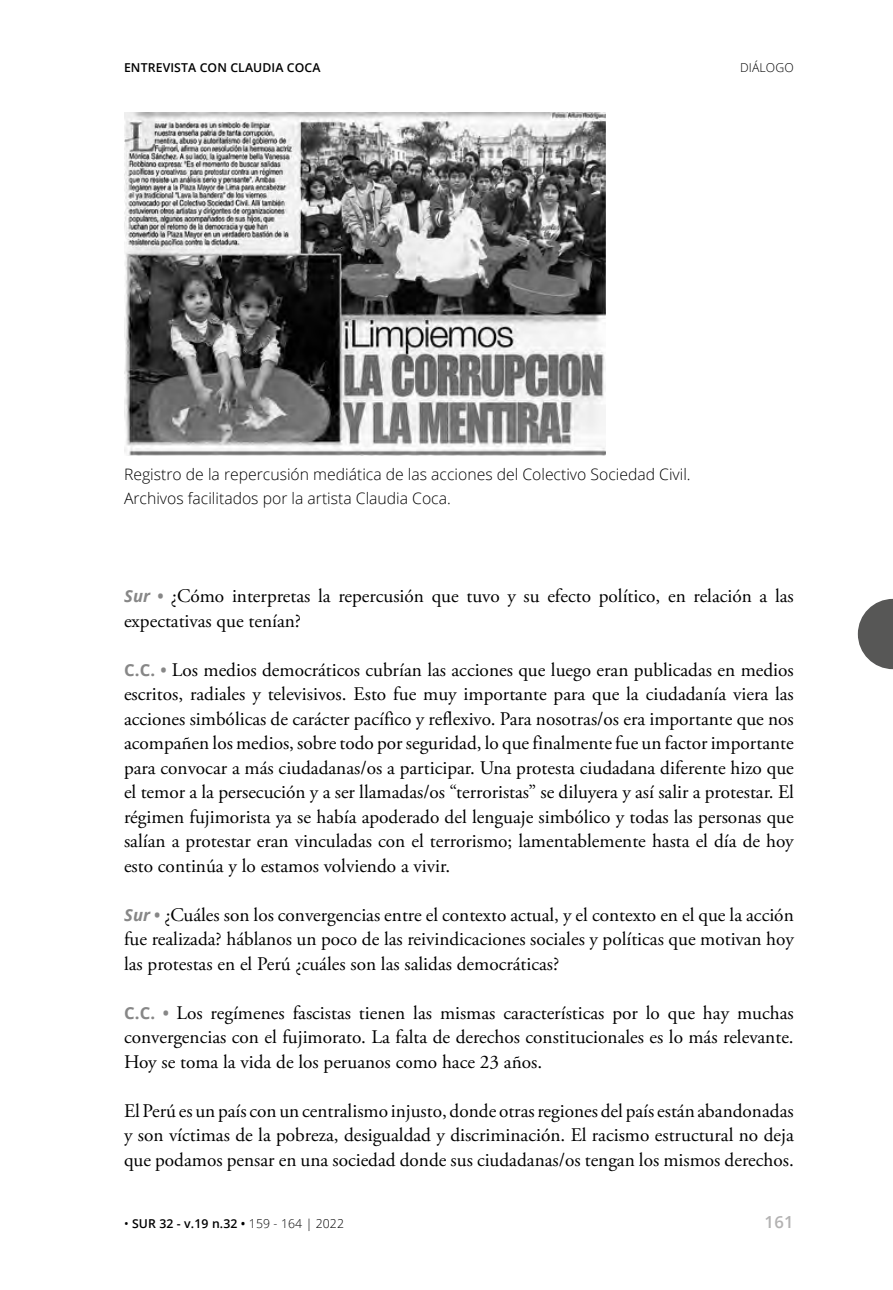
<style>
.page{position:relative;width:893px;height:1290px;background:#fff}
.page>*{position:absolute;margin:0;border:0;box-sizing:border-box;transform-origin:0 0}
.t1{font:19.25px/24.5px "Adobe Garamond Pro";color:#000;text-align:justify}
.t2{font:600 16.62px "Open Sans";color:#b3b2b2}
.t3{font:300 15.75px/24.5px "Open Sans";color:#000}
.t4{font:600 12.25px "Open Sans";letter-spacing:.01em;color:#000}
.t5{font:300 12.25px "Open Sans";letter-spacing:.01em;color:#000}
.s1{font-family:"Open Sans";font-weight:700;font-style:italic;font-size:16.62px;color:#878787}
.s2{font-family:"Open Sans";font-weight:700;font-size:16.62px;color:#878787}
.s3{font-weight:400}
.s4{font-weight:300}
</style>
<div class="page">
<img style="left:124px;top:112px;width:481px;height:343px">
<svg style="left:858px;top:599px;width:35px;height:70px"></svg>
<p class="t4" style="left:124px;top:59px;width:198px">ENTREVISTA CON CLAUDIA COCA</p>
<p class="t5" style="left:740px;top:59px;width:55px">DIÁLOGO</p>
<p class="t3" style="left:124px;top:461px;width:568px">Registro de la repercusión mediática de las acciones del Colectivo Sociedad Civil.<br>Archivos facilitados por la artista Claudia Coca.</p>
<p class="t1" style="left:124px;top:584px;width:671px"><span class="s1">Sur</span> <span class="s2">•</span> ¿Cómo interpretas la repercusión que tuvo y su efecto político, en relación a las expectativas que tenían?</p>
<p class="t1" style="left:124px;top:658px;width:671px"><span class="s2">C.C. •</span> Los medios democráticos cubrían las acciones que luego eran publicadas en medios escritos, radiales y televisivos. Esto fue muy importante para que la ciudadanía viera las acciones simbólicas de carácter pacífico y reflexivo. Para nosotras/os era importante que nos acompañen los medios, sobre todo por seguridad, lo que finalmente fue un factor importante para convocar a más ciudadanas/os a participar. Una protesta ciudadana diferente hizo que el temor a la persecución y a ser llamadas/os “terroristas” se diluyera y así salir a protestar. El régimen fujimorista ya se había apoderado del lenguaje simbólico y todas las personas que salían a protestar eran vinculadas con el terrorismo; lamentablemente hasta el día de hoy esto continúa y lo estamos volviendo a vivir.</p>
<p class="t1" style="left:124px;top:903px;width:671px"><span class="s1">Sur</span> <span class="s2">•</span> ¿Cuáles son los convergencias entre el contexto actual, y el contexto en el que la acción fue realizada? háblanos un poco de las reivindicaciones sociales y políticas que motivan hoy las protestas en el Perú ¿cuáles son las salidas democráticas?</p>
<p class="t1" style="left:124px;top:1001px;width:671px"><span class="s2">C.C. •</span> Los regímenes fascistas tienen las mismas características por lo que hay muchas convergencias con el fujimorato. La falta de derechos constitucionales es lo más relevante.<br>Hoy se toma la vida de los peruanos como hace 23 años.</p>
<p class="t1" style="left:124px;top:1099px;width:671px">El Perú es un país con un centralismo injusto, donde otras regiones del país están abandonadas y son víctimas de la pobreza, desigualdad y discriminación. El racismo estructural no deja que podamos pensar en una sociedad donde sus ciudadanas/os tengan los mismos derechos.</p>
<p class="t4" style="left:124px;top:1215px;width:222px"><span class="s3">•</span> SUR 32 - v.19 n.32 • <span class="s4">159 - 164 | 2022</span></p>
<p class="t2" style="left:765px;top:1210px;width:31px">161</p>
</div>
